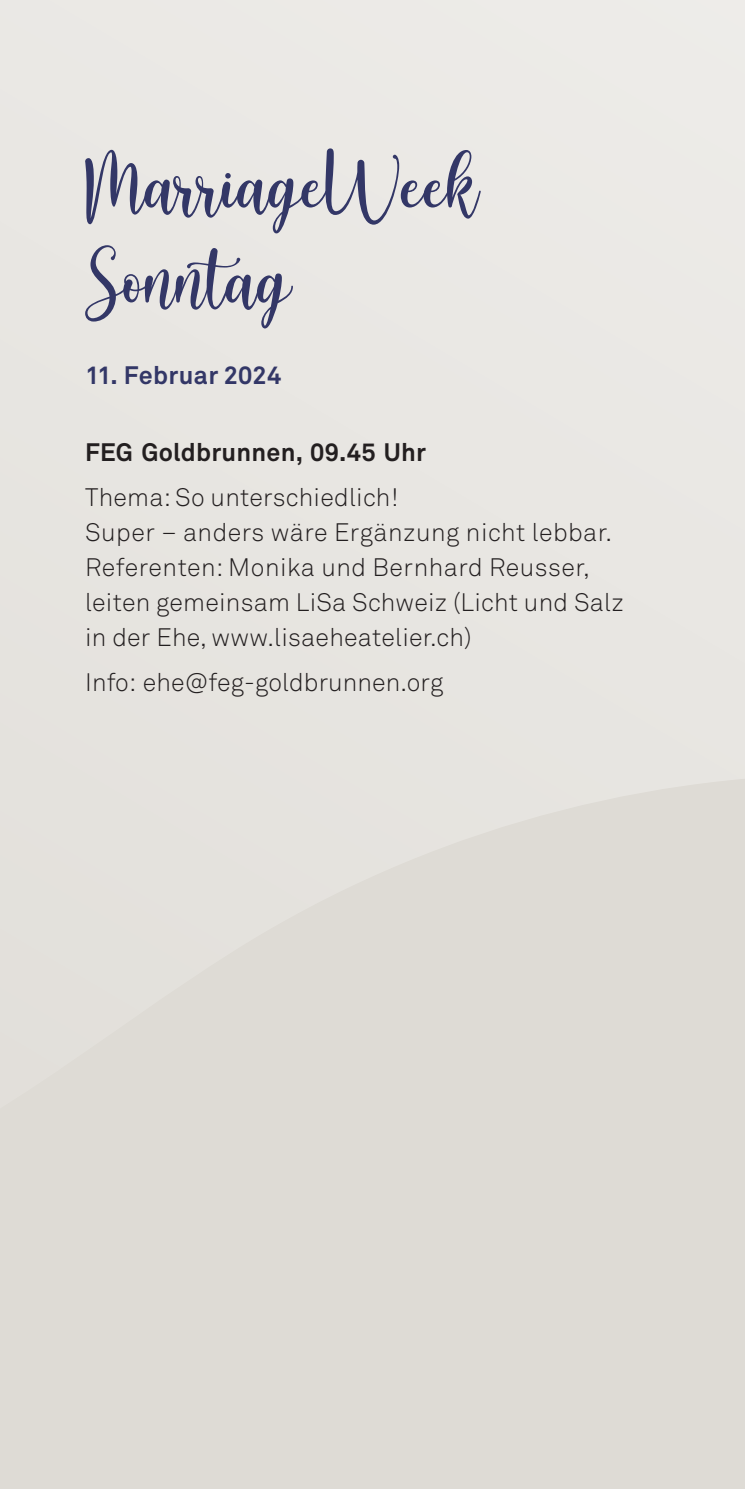
<style>
.page{position:relative;width:745px;height:1489px;background:#fff}
.page>*{position:absolute;margin:0;border:0;box-sizing:border-box;transform-origin:0 0}
.Titel{font:87.5px "better Personal Use";color:#333767}
.Lauftext{font:300 25px/35px "Akkurat Std";letter-spacing:.01em;color:#231f20}
.Lauftext-2{font:700 25px "Akkurat Std";letter-spacing:.01em;color:#231f20}
.t1{font:700 25px "Akkurat Std";letter-spacing:.015em;color:#333767}
</style>
<div class="page">
<div style="left:0;top:0;width:744px;height:1488px;background:#dedbd5"></div>
<div style="left:0;top:0;width:744px;height:827px;background:#e9e7e3"></div>
<p class="Titel" style="left:85px;top:133px;width:395px">MarriageWeek</p>
<p class="Titel" style="left:85px;top:228px;width:207px">Sonntag</p>
<p class="t1" style="left:85px;top:359px;width:197px">11. Februar 2024</p>
<p class="Lauftext-2" style="left:85px;top:436px;width:342px">FEG Goldbrunnen, 09.45 Uhr</p>
<p class="Lauftext" style="left:85px;top:480px;width:528px">Thema: So unterschiedlich!<br>Super – anders wäre Ergänzung nicht lebbar.</p>
<p class="Lauftext" style="left:85px;top:550px;width:540px">Referenten: Monika und Bernhard Reusser, leiten gemeinsam LiSa Schweiz (Licht und Salz in der Ehe, www.lisaeheatelier.ch)</p>
<p class="Lauftext" style="left:85px;top:665px;width:359px">Info: ehe@feg-goldbrunnen.org</p>
</div>
